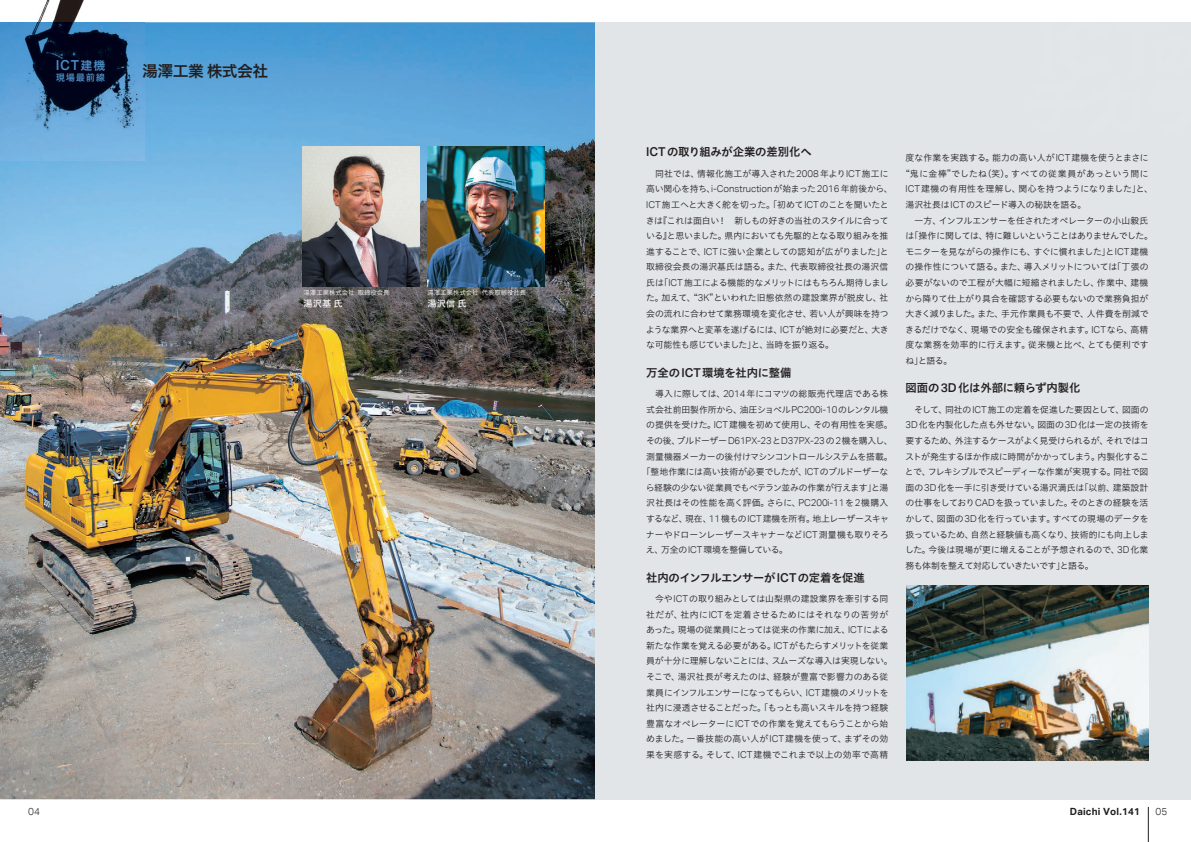
<style>
.page{position:relative;width:1191px;height:842px;background:#fff}
.page>*{position:absolute;margin:0;border:0;box-sizing:border-box;transform-origin:0 0}
.t1{font:15.8px "Hiragino UD Sans Std W6";letter-spacing:-.035em;color:#231f20}
.t2{font:500 13.8px "Aktiv Grotesk Corp";color:#4b8cc1}
.t3{font:11.9px "Hiragino UD Sans Std W6";color:#4b8cc1}
.t4{font:11.3px "Hiragino UD Sans Std W6";letter-spacing:-.015em;color:#231f20}
.t5{font:700 9.9px "Aktiv Grotesk Corp";letter-spacing:.02em;color:#231f20}
.t6{font:300 9.9px "Aktiv Grotesk Corp";color:#231f20}
.t7{font:9.3px "Hiragino UD Sans Std W6";letter-spacing:.08em;color:#4b8cc1}
.t8{font:9.2px "Hiragino UD Sans Std W5";color:#fff}
.t9{font:8.9px/15.6px "Hiragino UD Sans Std W3";letter-spacing:-.015em;color:#231f20}
.t10{font:8.9px "Hiragino UD Sans Std W3";letter-spacing:-.035em;color:#231f20}
.t11{font:8.9px "Hiragino UD Sans Std W3";letter-spacing:-.05em;color:#231f20}
.t12{font:8.9px "Hiragino UD Sans Std W3";letter-spacing:-.045em;color:#231f20}
.t13{font:8.9px "Hiragino UD Sans Std W3";letter-spacing:-.04em;color:#231f20}
.t14{font:6.4px "Hiragino UD Sans Std W3";color:#fff}
.s1{font-family:"Aktiv Grotesk Corp";font-weight:500;font-size:12.2px}
.s2{font-family:"Aktiv Grotesk Corp";font-weight:300;font-size:9.6px}
</style>
<div class="page">
<img style="left:0;top:22px;width:595px;height:777px">
<div style="left:595px;top:22px;width:596px;height:777px;background:#e1e5e8"></div>
<hr style="left:1148px;top:807px;width:1px;height:35px;background:#231f20">
<img style="left:0;top:0;width:144px;height:160px">
<img style="left:303px;top:147px;width:116px;height:140px">
<img style="left:428px;top:147px;width:117px;height:140px">
<img style="left:906px;top:585px;width:242px;height:175px">
<h3 class="t3" style="left:80px;top:56px;width:26px">建機</h3>
<h1 class="t1" style="left:142px;top:59px;width:128px">湯澤工業株式会社</h1>
<h2 class="t2" style="left:56px;top:57px;width:25px">ICT</h2>
<p class="t7" style="left:56px;top:71px;width:51px">現場最前線</p>
<p class="t14" style="left:303px;top:288px;width:87px">湯澤工業株式会社 取締役会長</p>
<p class="t8" style="left:303px;top:297px;width:41px">湯沢基氏</p>
<p class="t14" style="left:427px;top:288px;width:100px">湯澤工業株式会社 代表取締役社長</p>
<p class="t8" style="left:427px;top:296px;width:41px">湯沢信氏</p>
<p class="t4" style="left:646px;top:143px;width:167px"><span class="s1">ICT</span>の取り組みが企業の差別化へ</p>
<p class="t9" style="left:646px;top:165px;width:248px">　同社では、情報化施工が導入された<span class="s2">2008</span>年より<span class="s2">ICT</span>施工に高い関心を持ち、<span class="s2">i-Construction</span>が始まった<span class="s2">2016</span>年前後から、<span class="s2">ICT</span>施工へと大きく舵を切った。「初めて<span class="s2">ICT</span>のことを聞いたときは『これは面白い！　新しもの好きの当社のスタイルに合っている』と思いました。県内においても先駆的となる取り組みを推進することで、<span class="s2">ICT</span>に強い企業としての認知が広がりました」と取締役会長の湯沢基氏は語る。また、代表取締役社長の湯沢信氏は「<span class="s2">ICT</span>施工による機能的なメリットにはもちろん期待しました。加えて、“<span class="s2">3K</span>”といわれた旧態依然の建設業界が脱皮し、社会の流れに合わせて業務環境を変化させ、若い人が興味を持つような業界へと変革を遂げるには、<span class="s2">ICT</span>が絶対に必要だと、大きな可能性も感じていました」と、当時を振り返る。</p>
<p class="t4" style="left:646px;top:364px;width:147px">万全の<span class="s1">ICT</span>環境を社内に整備</p>
<p class="t9" style="left:655px;top:386px;width:235px">導入に際しては、<span class="s2">2014</span>年にコマツの総販売代理店である株</p>
<p class="t9" style="left:646px;top:401px;width:243px">式会社前田製作所から、油圧ショベル<span class="s2">PC200i-10</span>のレンタル機</p>
<p class="t9" style="left:646px;top:417px;width:248px">の提供を受けた。<span class="s2">ICT</span>建機を初めて使用し、その有用性を実感。</p>
<p class="t11" style="left:646px;top:434px;width:248px">その後、ブルドーザー<span class="s2">D61PX-23</span>と<span class="s2">D37PX-23</span>の<span class="s2">2</span>機を購入し、</p>
<p class="t10" style="left:646px;top:449px;width:248px">測量機器メーカーの後付けマシンコントロールシステムを搭載。</p>
<p class="t9" style="left:642px;top:463px;width:248px">「整地作業には高い技術が必要でしたが、<span class="s2">ICT</span>のブルドーザーな</p>
<p class="t10" style="left:646px;top:481px;width:244px">ら経験の少ない従業員でもベテラン並みの作業が行えます」と湯</p>
<p class="t9" style="left:646px;top:495px;width:243px">沢社長はその性能を高く評価。さらに、<span class="s2">PC200i-11</span>を<span class="s2">2</span>機購入</p>
<p class="t12" style="left:646px;top:512px;width:244px">するなど、現在、<span class="s2">11</span>機もの<span class="s2">ICT</span>建機を所有。地上レーザースキャ</p>
<p class="t9" style="left:646px;top:526px;width:244px">ナーやドローンレーザースキャナーなど<span class="s2">ICT</span>測量機も取りそろ</p>
<p class="t13" style="left:646px;top:543px;width:143px">え、万全の<span class="s2">ICT</span>環境を整備している。</p>
<p class="t4" style="left:646px;top:569px;width:220px">社内のインフルエンサーが<span class="s1">ICT</span>の定着を促進</p>
<p class="t9" style="left:646px;top:590px;width:248px">　今や<span class="s2">ICT</span>の取り組みとしては山梨県の建設業界を牽引する同社だが、社内に<span class="s2">ICT</span>を定着させるためにはそれなりの苦労があった。現場の従業員にとっては従来の作業に加え、<span class="s2">ICT</span>による新たな作業を覚える必要がある。<span class="s2">ICT</span>がもたらすメリットを従業員が十分に理解しないことには、スムーズな導入は実現しない。そこで、湯沢社長が考えたのは、経験が豊富で影響力のある従業員にインフルエンサーになってもらい、<span class="s2">ICT</span>建機のメリットを社内に浸透させることだった。「もっとも高いスキルを持つ経験豊富なオペレーターに<span class="s2">ICT</span>での作業を覚えてもらうことから始めました。一番技能の高い人が<span class="s2">ICT</span>建機を使って、まずその効果を実感する。そして、<span class="s2">ICT</span>建機でこれまで以上の効率で高精</p>
<p class="t9" style="left:905px;top:150px;width:249px">度な作業を実践する。能力の高い人が<span class="s2">ICT</span>建機を使うとまさに“鬼に金棒”でしたね（笑）。すべての従業員があっという間に<br><span class="s2">ICT</span>建機の有用性を理解し、関心を持つようになりました」と、湯沢社長は<span class="s2">ICT</span>のスピード導入の秘訣を語る。<br>　一方、インフルエンサーを任されたオペレーターの小山毅氏は「操作に関しては、特に難しいということはありませんでした。モニターを見ながらの操作にも、すぐに慣れました」と<span class="s2">ICT</span>建機の操作性について語る。また、導入メリットについては「丁張の必要がないので工程が大幅に短縮されましたし、作業中、建機から降りて仕上がり具合を確認する必要もないので業務負担が大きく減りました。また、手元作業員も不要で、人件費を削減できるだけでなく、現場での安全も確保されます。<span class="s2">ICT</span>なら、高精度な業務を効率的に行えます。従来機と比べ、とても便利ですね」と語る。</p>
<p class="t4" style="left:905px;top:379px;width:176px">図面の<span class="s1">3D</span>化は外部に頼らず内製化</p>
<p class="t9" style="left:905px;top:401px;width:245px;text-align:justify;text-indent:9px">そして、同社の<span class="s2">ICT</span>施工の定着を促進した要因として、図面の<span class="s2">3D</span>化を内製化した点も外せない。図面の<span class="s2">3D</span>化は一定の技術を要するため、外注するケースがよく見受けられるが、それではコストが発生するほか作成に時間がかかってしまう。内製化することで、フレキシブルでスピーディーな作業が実現する。同社で図面の<span class="s2">3D</span>化を一手に引き受けている湯沢満氏は「以前、建築設計の仕事をしており<span class="s2">CAD</span>を扱っていました。そのときの経験を活かして、図面の<span class="s2">3D</span>化を行っています。すべての現場のデータを扱っているため、自然と経験値も高くなり、技術的にも向上しました。今後は現場が更に増えることが予想されるので、<span class="s2">3D</span>化業務も体制を整えて対応していきたいです」と語る。</p>
<p class="t6" style="left:28px;top:805px;width:13px">04</p>
<p class="t5" style="left:1069px;top:805px;width:72px">Daichi Vol.141</p>
<p class="t6" style="left:1155px;top:805px;width:13px">05</p>
</div>
